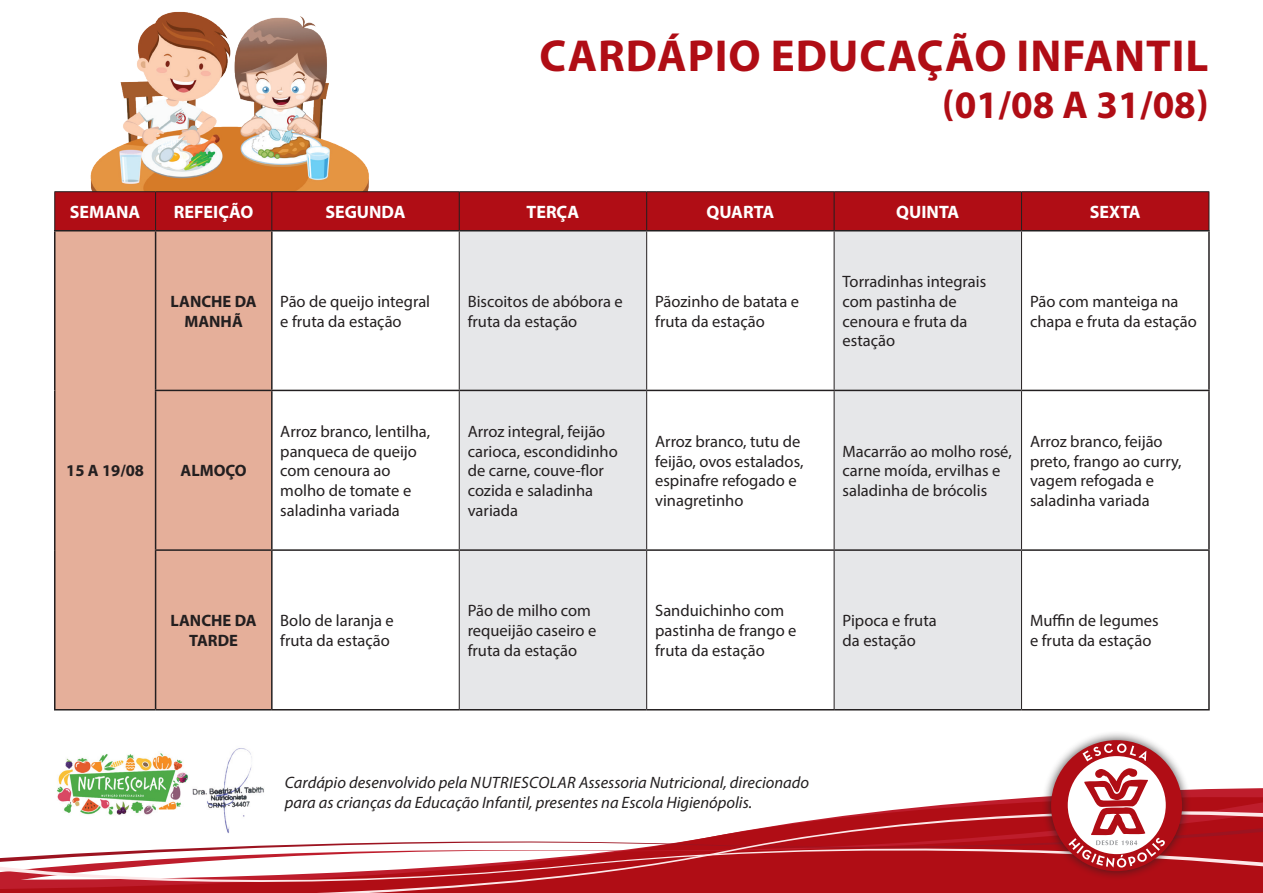
<style>
.page{position:relative;width:1263px;height:893px;background:#fff}
.page>*{position:absolute;margin:0;border:0;box-sizing:border-box;transform-origin:0 0}
.t1{font:700 45px "Myriad Pro";letter-spacing:.02em;color:#b00d15}
.t2{font:700 39px "Myriad Pro";color:#b00d15}
.t3{font:700 18px "Myriad Pro";color:#fff}
.t4{font:16.5px/19.8px "Myriad Pro";color:#231f20}
.t5{font:italic 16.5px/19.8px "Myriad Pro";color:#231f20}
.t6{font:700 16.5px/19.8px "Myriad Pro";color:#231f20;text-align:center}
</style>
<div class="page">
<img style="left:58px;top:753px;width:130px;height:33px">
<img style="left:224px;top:748px;width:28px;height:38px">
<img style="left:90px;top:11px;width:279px;height:180px">
<svg style="left:57px;top:789px;width:1206px;height:7px"></svg>
<svg style="left:0;top:796px;width:1263px;height:97px"></svg>
<div style="left:1042px;top:731px;width:149px;height:150px;background:#231f20;opacity:.75"></div>
<svg style="left:1051px;top:740px;width:131px;height:131px"></svg>
<div style="left:55px;top:192px;width:1153px;height:38px;background:#b00d15"></div>
<div style="left:56px;top:231px;width:215px;height:478px;background:#e5af9a"></div>
<svg style="left:460px;top:231px;width:561px;height:478px;fill:#e6e7e9"></svg>
<hr style="left:54px;top:191px;width:102px;height:1px;background:#231f20">
<hr style="left:54px;top:192px;width:1px;height:38px;background:#231f20">
<hr style="left:156px;top:191px;width:116px;height:1px;background:#231f20">
<hr style="left:155px;top:192px;width:1px;height:38px;background:#231f20">
<hr style="left:272px;top:191px;width:187px;height:1px;background:#231f20">
<hr style="left:271px;top:192px;width:1px;height:38px;background:#231f20">
<hr style="left:459px;top:191px;width:188px;height:1px;background:#231f20">
<hr style="left:459px;top:192px;width:1px;height:38px;background:#231f20">
<hr style="left:647px;top:191px;width:187px;height:1px;background:#231f20">
<hr style="left:646px;top:192px;width:1px;height:38px;background:#231f20">
<hr style="left:834px;top:191px;width:187px;height:1px;background:#231f20">
<hr style="left:834px;top:192px;width:1px;height:38px;background:#231f20">
<hr style="left:1021px;top:191px;width:188px;height:1px;background:#231f20">
<hr style="left:1021px;top:192px;width:1px;height:38px;background:#231f20">
<hr style="left:1208px;top:192px;width:1px;height:38px;background:#231f20">
<hr style="left:459px;top:231px;width:1px;height:159px;background:#231f20">
<hr style="left:646px;top:231px;width:1px;height:159px;background:#231f20">
<hr style="left:834px;top:231px;width:1px;height:159px;background:#231f20">
<hr style="left:1021px;top:231px;width:1px;height:159px;background:#231f20">
<hr style="left:459px;top:391px;width:1px;height:158px;background:#231f20">
<hr style="left:646px;top:391px;width:1px;height:158px;background:#231f20">
<hr style="left:834px;top:391px;width:1px;height:158px;background:#231f20">
<hr style="left:1021px;top:391px;width:1px;height:158px;background:#231f20">
<hr style="left:459px;top:551px;width:1px;height:158px;background:#231f20">
<hr style="left:646px;top:551px;width:1px;height:158px;background:#231f20">
<hr style="left:834px;top:551px;width:1px;height:158px;background:#231f20">
<hr style="left:1021px;top:551px;width:1px;height:158px;background:#231f20">
<hr style="left:155px;top:231px;width:1px;height:159px;background:#231f20">
<hr style="left:271px;top:231px;width:2px;height:159px;background:#231f20">
<hr style="left:155px;top:391px;width:1px;height:158px;background:#231f20">
<hr style="left:271px;top:391px;width:2px;height:158px;background:#231f20">
<hr style="left:155px;top:551px;width:1px;height:158px;background:#231f20">
<hr style="left:271px;top:551px;width:2px;height:158px;background:#231f20">
<hr style="left:155px;top:390px;width:117px;height:1px;background:#231f20">
<hr style="left:272px;top:390px;width:187px;height:1px;background:#231f20">
<hr style="left:459px;top:390px;width:188px;height:1px;background:#231f20">
<hr style="left:647px;top:390px;width:187px;height:1px;background:#231f20">
<hr style="left:834px;top:390px;width:187px;height:1px;background:#231f20">
<hr style="left:1021px;top:390px;width:189px;height:1px;background:#231f20">
<hr style="left:155px;top:549px;width:117px;height:2px;background:#231f20">
<hr style="left:54px;top:230px;width:102px;height:1px;background:#231f20">
<hr style="left:54px;top:231px;width:2px;height:159px;background:#231f20">
<hr style="left:54px;top:390px;width:2px;height:160px;background:#231f20">
<hr style="left:54px;top:550px;width:2px;height:159px;background:#231f20">
<hr style="left:54px;top:709px;width:102px;height:1px;background:#231f20">
<hr style="left:156px;top:230px;width:116px;height:1px;background:#231f20">
<hr style="left:272px;top:230px;width:187px;height:1px;background:#231f20">
<hr style="left:459px;top:230px;width:188px;height:1px;background:#231f20">
<hr style="left:647px;top:230px;width:187px;height:1px;background:#231f20">
<hr style="left:834px;top:230px;width:187px;height:1px;background:#231f20">
<hr style="left:1021px;top:230px;width:189px;height:1px;background:#231f20">
<hr style="left:1208px;top:231px;width:2px;height:159px;background:#231f20">
<hr style="left:1208px;top:391px;width:2px;height:158px;background:#231f20">
<hr style="left:272px;top:549px;width:187px;height:2px;background:#231f20">
<hr style="left:459px;top:549px;width:188px;height:2px;background:#231f20">
<hr style="left:647px;top:549px;width:187px;height:2px;background:#231f20">
<hr style="left:834px;top:549px;width:187px;height:2px;background:#231f20">
<hr style="left:1021px;top:549px;width:189px;height:2px;background:#231f20">
<hr style="left:1208px;top:551px;width:2px;height:158px;background:#231f20">
<hr style="left:156px;top:709px;width:116px;height:1px;background:#231f20">
<hr style="left:272px;top:709px;width:187px;height:1px;background:#231f20">
<hr style="left:459px;top:709px;width:188px;height:1px;background:#231f20">
<hr style="left:647px;top:709px;width:187px;height:1px;background:#231f20">
<hr style="left:834px;top:709px;width:187px;height:1px;background:#231f20">
<hr style="left:1021px;top:709px;width:189px;height:1px;background:#231f20">
<h1 class="t1" style="left:540px;top:27px;width:670px">CARDÁPIO EDUCAÇÃO INFANTIL</h1>
<h2 class="t2" style="left:942px;top:79px;width:268px">(01/08 A 31/08)</h2>
<p class="t3" style="left:70px;top:200px;width:72px">SEMANA</p>
<p class="t3" style="left:174px;top:200px;width:81px">REFEIÇÃO</p>
<p class="t3" style="left:325px;top:200px;width:82px">SEGUNDA</p>
<p class="t3" style="left:527px;top:200px;width:54px">TERÇA</p>
<p class="t3" style="left:707px;top:200px;width:69px">QUARTA</p>
<p class="t3" style="left:896px;top:200px;width:65px">QUINTA</p>
<p class="t3" style="left:1090px;top:200px;width:52px">SEXTA</p>
<p class="t6" style="left:171px;top:291px;width:88px">LANCHE DA<br>MANHÃ</p>
<p class="t4" style="left:280px;top:291px;width:151px">Pão de queijo integral e fruta da estação</p>
<p class="t4" style="left:468px;top:291px;width:156px">Biscoitos de abóbora e fruta da estação</p>
<p class="t4" style="left:655px;top:291px;width:145px">Pãozinho de batata e fruta da estação</p>
<p class="t4" style="left:843px;top:271px;width:145px">Torradinhas integrais com pastinha de cenoura e fruta da estação</p>
<p class="t4" style="left:1030px;top:291px;width:168px">Pão com manteiga na chapa e fruta da estação</p>
<p class="t6" style="left:66px;top:460px;width:79px">15 A 19/08</p>
<p class="t6" style="left:181px;top:460px;width:68px">ALMOÇO</p>
<p class="t4" style="left:280px;top:421px;width:151px">Arroz branco, lentilha, panqueca de queijo com cenoura ao molho de tomate e saladinha variada</p>
<p class="t4" style="left:468px;top:421px;width:151px">Arroz integral, feijão carioca, escondidinho de carne, couve-flor cozida e saladinha variada</p>
<p class="t4" style="left:655px;top:431px;width:150px">Arroz branco, tutu de feijão, ovos estalados, espinafre refogado e vinagretinho</p>
<p class="t4" style="left:842px;top:441px;width:171px">Macarrão ao molho rosé, carne moída, ervilhas e saladinha de brócolis</p>
<p class="t4" style="left:1030px;top:431px;width:153px">Arroz branco, feijão preto, frango ao curry, vagem refogada e saladinha variada</p>
<p class="t6" style="left:171px;top:610px;width:88px">LANCHE DA<br>TARDE</p>
<p class="t4" style="left:280px;top:610px;width:115px">Bolo de laranja e fruta da estação</p>
<p class="t4" style="left:468px;top:601px;width:130px">Pão de milho com requeijão caseiro e fruta da estação</p>
<p class="t4" style="left:655px;top:601px;width:143px">Sanduichinho com pastinha de frango e fruta da estação</p>
<p class="t4" style="left:842px;top:610px;width:96px">Pipoca e fruta da estação</p>
<p class="t4" style="left:1030px;top:610px;width:130px">Muffin de legumes e fruta da estação</p>
<p class="t5" style="left:285px;top:772px;width:526px">Cardápio desenvolvido pela NUTRIESCOLAR Assessoria Nutricional, direcionado para as crianças da Educação Infantil, presentes na Escola Higienópolis.</p>
</div>
